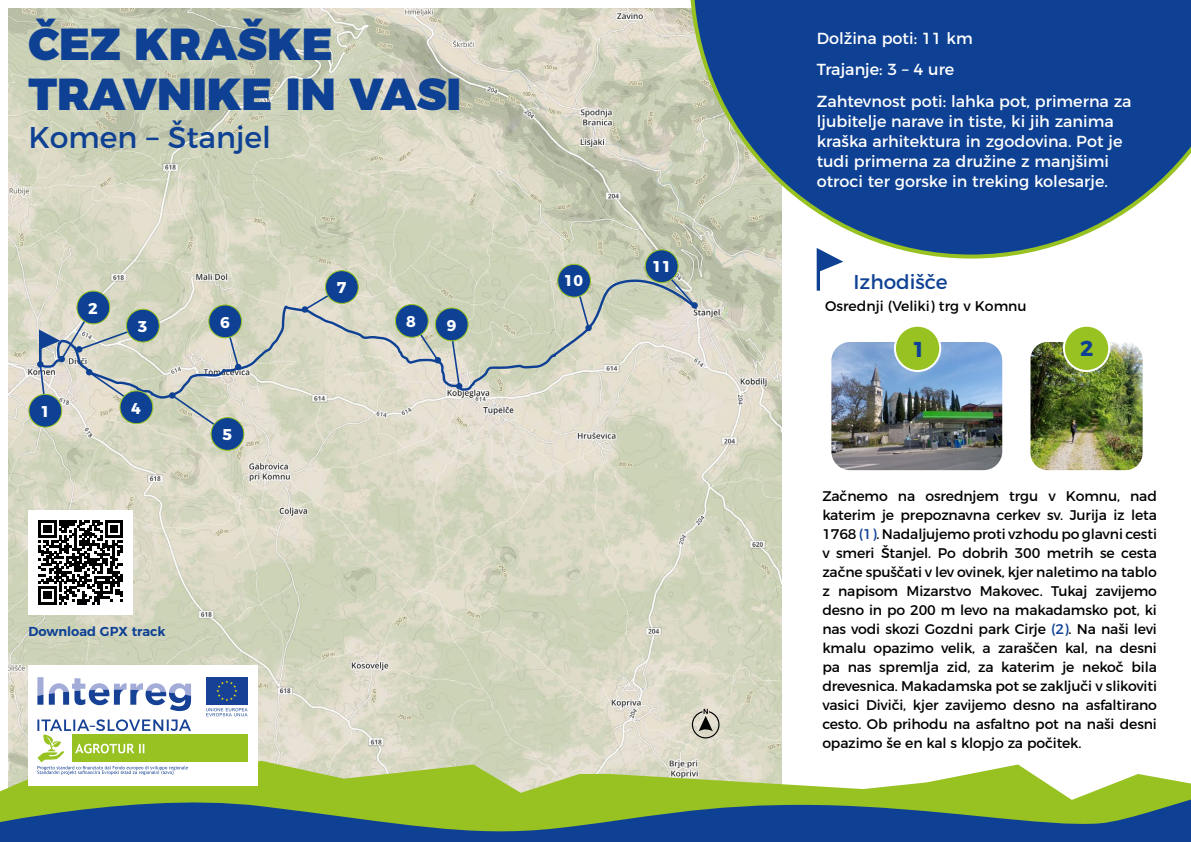
<style>
.page{position:relative;width:1191px;height:842px;background:#fff}
.page>*{position:absolute;margin:0;border:0;box-sizing:border-box;transform-origin:0 0}
.t1{font:900 44.8px/50px "Montserrat";color:#0e4194}
.t2{font:30px "Montserrat";color:#0e4194}
.t3{font:700 21.5px "Montserrat";color:#0e4194}
.t4{font:20px "Montserrat";color:#0e4194}
.t5{font:16px/20px "Montserrat";color:#fff}
.t6{font:700 15.6px "Montserrat";color:#fff}
.t7{font:14px/19px "Montserrat";letter-spacing:-.01em;color:#000;text-align:justify}
.t8{font:600 13px "Montserrat";color:#0e4194}
.s1{color:#0e4194}
</style>
<div class="page">
<img style="left:9px;top:9px;width:773px;height:733px">
<svg style="left:38px;top:274px;width:659px;height:126px;background:#d3d4c2"></svg>
<svg style="left:0;top:742px;width:1191px;height:100px"></svg>
<div style="left:28px;top:665px;width:229px;height:121px;background:#fff"></div>
<div style="left:72px;top:734px;width:176px;height:28px;background:#98c222"></div>
<svg style="left:37px;top:677px;width:6px;height:28px"></svg>
<svg style="left:49px;top:678px;width:142px;height:33px"></svg>
<svg style="left:206px;top:708px;width:41px;height:8px"></svg>
<svg style="left:247px;top:677px;width:1px;height:28px"></svg>
<div style="left:206px;top:677px;width:41px;height:28px;background:#164194"></div>
<svg style="left:216px;top:680px;width:21px;height:21px"></svg>
<svg style="left:37px;top:719px;width:154px;height:56px"></svg>
<svg style="left:816px;top:259px;width:27px;height:32px"></svg>
<svg style="left:692px;top:709px;width:27px;height:29px"></svg>
<div style="left:28px;top:510px;width:105px;height:104px;background:#fff"></div>
<svg style="left:39px;top:520px;width:84px;height:84px"></svg>
<div style="left:585px;top:324px;width:7px;height:7px;background:#0e4194;border-radius:50%"></div>
<svg style="left:658px;top:264px;width:40px;height:45px"></svg>
<svg style="left:689px;top:0;width:502px;height:259px;background:#38629e"></svg>
<img style="left:831px;top:342px;width:171px;height:128px">
<div style="left:895px;top:326px;width:45px;height:45px;background:#97c222;border-radius:50%"></div>
<div style="left:894px;top:325px;width:47px;height:47px;border:2px solid #fff;border-radius:50%"></div>
<img style="left:1030px;top:342px;width:112px;height:128px">
<div style="left:1064px;top:326px;width:45px;height:45px;background:#97c222;border-radius:50%"></div>
<div style="left:1063px;top:325px;width:47px;height:47px;border:2px solid #fff;border-radius:50%"></div>
<svg style="left:555px;top:262px;width:38px;height:68px;background:#8fa2ab"></svg>
<div style="left:645px;top:250px;width:33px;height:33px;background:#0e4194;border-radius:50%"></div>
<div style="left:645px;top:249px;width:33px;height:34px;border:1px solid #97c222;border-radius:50%"></div>
<div style="left:29px;top:394px;width:33px;height:33px;background:#0e4194;border-radius:50%"></div>
<div style="left:28px;top:394px;width:34px;height:34px;border:1px solid #97c222;border-radius:50%"></div>
<svg style="left:37px;top:289px;width:124px;height:137px;background:#a9b4b7"></svg>
<svg style="left:169px;top:392px;width:77px;height:61px;background:#adb8b4"></svg>
<svg style="left:206px;top:303px;width:38px;height:67px;background:#92a4b0"></svg>
<svg style="left:301px;top:268px;width:59px;height:45px;background:#96a7b0"></svg>
<svg style="left:393px;top:302px;width:77px;height:86px;background:#9dacb4"></svg>
<h1 class="t1" style="left:28px;top:15px;width:434px">ČEZ KRAŠKE<br>TRAVNIKE IN VASI</h1>
<h2 class="t2" style="left:28px;top:113px;width:244px">Komen – Štanjel</h2>
<p class="t6" style="left:41px;top:399px;width:11px">1</p>
<p class="t6" style="left:88px;top:295px;width:11px">2</p>
<p class="t6" style="left:138px;top:314px;width:11px">3</p>
<p class="t6" style="left:131px;top:395px;width:11px">4</p>
<p class="t6" style="left:220px;top:309px;width:11px">6</p>
<p class="t6" style="left:222px;top:422px;width:11px">5</p>
<p class="t8" style="left:28px;top:621px;width:139px">Download GPX track</p>
<p class="t6" style="left:337px;top:275px;width:11px">7</p>
<p class="t6" style="left:406px;top:308px;width:11px">8</p>
<p class="t6" style="left:447px;top:312px;width:11px">9</p>
<p class="t6" style="left:564px;top:268px;width:21px">10</p>
<p class="t6" style="left:652px;top:254px;width:21px">11</p>
<p class="t5" style="left:816px;top:21px;width:316px;line-height:31.3px">Dolžina poti: 11 km<br>Trajanje: 3 – 4 ure<br>Zahtevnost poti: lahka pot, primerna za</p>
<p class="t5" style="left:816px;top:110px;width:307px">ljubitelje narave in tiste, ki jih zanima kraška arhitektura in zgodovina. Pot je tudi primerna za družine z manjšimi otroci ter gorske in treking kolesarje.</p>
<h3 class="t4" style="left:853px;top:266px;width:95px">Izhodišče</h3>
<p class="t7" style="left:825px;top:296px;width:203px">Osrednji (Veliki) trg v Komnu</p>
<h3 class="t3" style="left:912px;top:332px;width:15px">1</h3>
<h3 class="t3" style="left:1080px;top:331px;width:15px">2</h3>
<p class="t7" style="left:822px;top:486px;width:336px">Začnemo na osrednjem trgu v Komnu, nad katerim je prepoznavna cerkev sv. Jurija iz leta 1768 <span class="s1">(1)</span>. Nadaljujemo proti vzhodu po glavni cesti v smeri Štanjel. Po dobrih 300 metrih se cesta začne spuščati v lev ovinek, kjer naletimo na tablo z napisom Mizarstvo Makovec. Tukaj zavijemo desno in po 200 m levo na makadamsko pot, ki nas vodi skozi Gozdni park Cirje <span class="s1">(2)</span>. Na naši levi kmalu opazimo velik, a zaraščen kal, na desni pa nas spremlja zid, za katerim je nekoč bila drevesnica. Makadamska pot se zaključi v slikoviti vasici Diviči, kjer zavijemo desno na asfaltirano cesto. Ob prihodu na asfaltno pot na naši desni opazimo še en kal s klopjo za počitek.</p>
</div>
